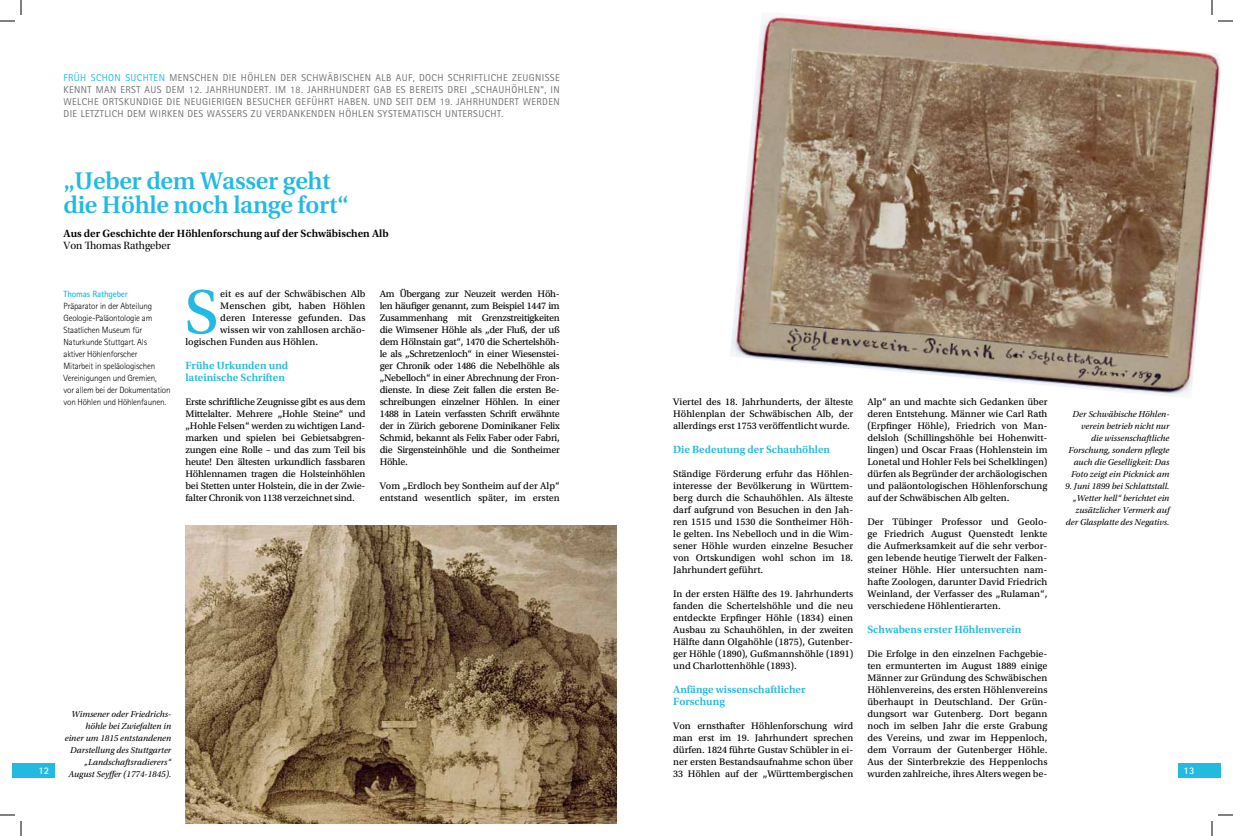
<style>
.page{position:relative;width:1233px;height:836px;background:#fff}
.page>*{position:absolute;margin:0;border:0;box-sizing:border-box;transform-origin:0 0}
.t1{font:65.4px "Utopia Std Capt";color:#23bae2}
.t2{font:600 24px/24px "Utopia";letter-spacing:-.01em;color:#23bae2}
.t3{font:600 11px/12px "Utopia Std";color:#23bae2}
.t4{font:600 11px "Utopia Std";color:#000}
.t5{font:11px "Utopia Std Subh";color:#000}
.t6{font:10px/12px "Utopia Std Capt";color:#000;text-align:justify}
.t7{font:10px/12px "Rotis Sans Serif";letter-spacing:.04em;color:#707172}
.t8{font:700 10px "Rotis Sans Serif";color:#fff}
.t9{font:italic 9px/12px "Utopia Std";color:#000;text-align:right}
.t10{font:300 9px/12px "Rotis Sans Serif";letter-spacing:-.02em;color:#000}
.t11{font:700 9px "Rotis Sans Serif";letter-spacing:-.02em;color:#23bae2}
.s1{color:#23bae2}
</style>
<div class="page">
<div style="left:12px;top:763px;width:43px;height:14px;background:#23bae2"></div>
<div style="left:1178px;top:763px;width:42px;height:14px;background:#23bae2"></div>
<img style="left:185px;top:525px;width:431px;height:298px">
<img style="left:731px;top:12px;width:489px;height:385px">
<svg style="left:1218px;top:20px;width:15px;height:2px"></svg>
<svg style="left:1218px;top:814px;width:15px;height:2px"></svg>
<svg style="left:0;top:0;width:22px;height:22px"></svg>
<svg style="left:0;top:814px;width:22px;height:22px"></svg>
<svg style="left:1211px;top:0;width:1px;height:15px"></svg>
<svg style="left:1211px;top:821px;width:1px;height:15px"></svg>
<p class="t7" style="left:64px;top:72px;width:498px"><span class="s1">FRÜH SCHON SUCHTEN</span> MENSCHEN DIE HÖHLEN DER SCHWÄBISCHEN ALB AUF, DOCH SCHRIFTLICHE ZEUGNISSE<br>KENNT MAN ERST AUS DEM 12. JAHRHUNDERT. IM 18. JAHRHUNDERT GAB</p>
<p class="t7" style="left:64px;top:84px;width:498px;text-align:justify;text-indent:332px">ES BEREITS DREI „SCHAUHÖHLEN“, IN WELCHE ORTSKUNDIGE DIE NEUGIERIGEN BESUCHER GEFÜHRT HABEN. U ND SEIT DEM 19. JAHRHUNDERT WERDEN DIE LETZTLICH DEM WIRKEN DES WASSERS ZU VERDANKENDEN H ÖHLEN SYSTEMATISCH UNTERSUCHT.</p>
<h2 class="t2" style="left:64px;top:169px;width:287px">„Ueber dem Wasser geht die Höhle noch lange fort“</h2>
<p class="t4" style="left:64px;top:227px;width:326px">Aus der Geschichte der Höhlenforschung auf der Schwäbischen Alb</p>
<p class="t5" style="left:64px;top:240px;width:109px">Von Thomas Rathgeber</p>
<p class="t11" style="left:64px;top:288px;width:66px">Thomas Rathgeber</p>
<p class="t10" style="left:64px;top:300px;width:108px">Präparator in der Abteilung<br>Geologie-Paläontologie am<br>Staatlichen Museum für<br>Naturkunde Stuttgart. Als aktiver Höhlenforscher<br>Mitarbeit in speläologischen<br>Vereinigungen und Gremien,<br>vor allem bei der Dokumentation von Höhlen und Höhlenfaunen.</p>
<p class="t6" style="left:380px;top:288px;width:182px">Am Übergang zur Neuzeit werden Höh&shy;len häufiger genannt, zum Beispiel 1447 im Zusammenhang mit Grenzstreitigkeiten die Wimsener Höhle als „der Fluß, der uß dem Hölnstain gat“, 1470 die Schertelshöh&shy;le als „Schretzenloch“ in einer Wiesenstei&shy;ger Chronik oder 1486 die Nebelhöhle als „Nebelloch“ in einer Abrechnung der Fron&shy;dienste. In diese Zeit fallen die ersten Be&shy;schreibungen einzelner Höhlen. In einer 1488 in Latein verfassten Schrift erwähnte der in Zürich geborene Dominikaner Felix Schmid, bekannt als Felix Faber oder Fabri, die Sirgensteinhöhle und die Sontheimer Höhle.</p>
<p class="t6" style="left:380px;top:480px;width:182px">Vom „Erdloch bey Sontheim auf der Alp“ entstand wesentlich später, im ersten</p>
<h1 class="t1" style="left:184px;top:276px;width:35px">S</h1>
<p class="t6" style="left:220px;top:288px;width:147px">eit es auf der Schwäbischen Alb</p>
<p class="t6" style="left:220px;top:300px;width:147px">Menschen gibt, haben Höhlen</p>
<p class="t6" style="left:220px;top:312px;width:147px">deren Interesse gefunden. Das</p>
<p class="t6" style="left:220px;top:324px;width:147px">wissen wir von zahllosen archäo-</p>
<p class="t6" style="left:185px;top:336px;width:134px">logischen Funden aus Höhlen.</p>
<p class="t3" style="left:185px;top:360px;width:104px">Frühe Urkunden und lateinische Schriften</p>
<p class="t6" style="left:185px;top:396px;width:182px">Erste schriftliche Zeugnisse gibt es aus dem Mittelalter. Mehrere „Hohle Steine“ und „Hohle Felsen“ werden zu wichtigen Land&shy;marken und spielen bei Gebietsabgren&shy;zungen eine Rolle – und das zum Teil bis heute! Den ältesten urkundlich fassbaren Höhlennamen tragen die Holsteinhöhlen bei Stetten unter Holstein, die in der Zwie&shy;falter Chronik von 1138 verzeichnet sind.</p>
<p class="t6" style="left:673px;top:396px;width:181px">Viertel des 18. Jahrhunderts, der älteste Höhlenplan der Schwäbischen Alb, der allerdings erst 1753 veröffentlicht wurde.</p>
<p class="t6" style="left:867px;top:396px;width:182px">Alp“ an und machte sich Gedanken über deren Entstehung. Männer wie Carl Rath (Erpfinger Höhle), Friedrich von Man&shy;delsloh (Schillingshöhle bei Hohenwitt&shy;lingen) und Oscar Fraas (Hohlenstein im Lonetal und Hohler Fels bei Schelklingen) dürfen als Begründer der archäologischen und paläontologischen Höhlenforschung auf der Schwäbischen Alb gelten.</p>
<p class="t6" style="left:867px;top:516px;width:182px">Der Tübinger Professor und Geolo&shy;ge Friedrich August Quenstedt lenkte die Aufmerksamkeit auf die sehr verbor&shy;gen lebende heutige Tierwelt der Falken&shy;steiner Höhle. Hier untersuchten nam&shy;hafte Zoologen, darunter David Friedrich Weinland, der Verfasser des „Rulaman“, verschiedene Höhlentierarten.</p>
<p class="t3" style="left:867px;top:624px;width:155px">Schwabens erster Höhlenverein</p>
<p class="t6" style="left:867px;top:648px;width:182px">Die Erfolge in den einzelnen Fachgebie&shy;ten ermunterten im August 1889 einige Männer zur Gründung des Schwäbischen Höhlenvereins, des ersten Höhlenvereins überhaupt in Deutschland. Der Grün&shy;dungsort war Gutenberg. Dort begann noch im selben Jahr die erste Grabung des Vereins, und zwar im Heppenloch, dem Vorraum der Gutenberger Höhle.<br>Aus der Sinterbrekzie des Heppenlochs wurden zahlreiche, ihres Alters wegen be-</p>
<p class="t9" style="left:1068px;top:408px;width:102px">Der Schwäbische Höhlen&shy;verein betrieb nicht nur die wissenschaftliche<br>Forschung, sondern pflegte auch die Geselligkeit: Das<br>Foto zeigt ein Picknick am</p>
<p class="t9" style="left:1065px;top:480px;width:106px">9. Juni 1899 bei Schlattstall. „Wetter hell“ berichtet ein zusätzlicher Vermerk auf der Glasplatte des Negativs.</p>
<p class="t3" style="left:673px;top:444px;width:158px">Die Bedeutung der Schauhöhlen</p>
<p class="t6" style="left:673px;top:468px;width:182px">Ständige Förderung erfuhr das Höhlen&shy;interesse der Bevölkerung in Württem&shy;berg durch die Schauhöhlen. Als älteste darf aufgrund von Besuchen in den Jah&shy;ren 1515 und 1530 die Sontheimer Höh&shy;le gelten. Ins Nebelloch und in die Wim&shy;sener Höhle wurden einzelne Besucher von Ortskundigen wohl schon im 18.<br>Jahrhundert geführt.</p>
<p class="t6" style="left:673px;top:588px;width:182px">In der ersten Hälfte des 19. Jahrhunderts fanden die Schertelshöhle und die neu entdeckte Erpfinger Höhle (1834) einen Ausbau zu Schauhöhlen, in der zweiten Hälfte dann Olgahöhle (1875), Gutenber&shy;ger Höhle (1890), Gußmannshöhle (1891) und Charlottenhöhle (1893).</p>
<p class="t3" style="left:673px;top:684px;width:134px">Anfänge wissenschaftlicher<br>Forschung</p>
<p class="t6" style="left:673px;top:720px;width:182px">Von ernsthafter Höhlenforschung wird man erst im 19. Jahrhundert sprechen dürfen. 1824 führte Gustav Schübler in ei&shy;ner ersten Bestandsaufnahme schon über 33 Höhlen auf der „Württembergischen</p>
<p class="t9" style="left:65px;top:708px;width:108px">Wimsener oder Friedrichs&shy;höhle bei Zwiefalten in einer um 1815 entstandenen<br>Darstellung des Stuttgarter „Landschaftsradierers“<br>August Seyffer (1774-1845).</p>
<p class="t8" style="left:39px;top:764px;width:12px">12</p>
<p class="t8" style="left:1183px;top:764px;width:12px">13</p>
</div>
